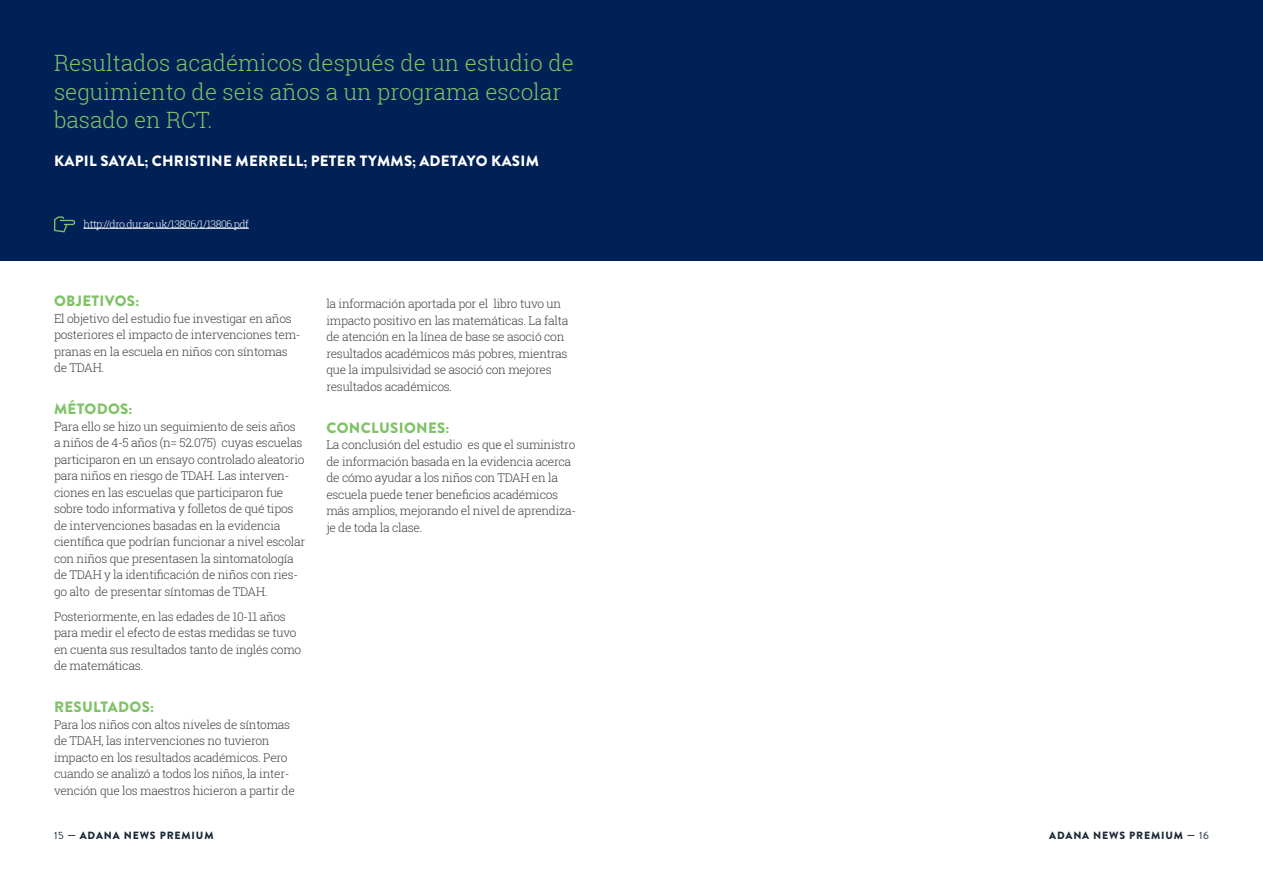
<style>
.page{position:relative;width:1263px;height:893px;background:#fff}
.page>*{position:absolute;margin:0;border:0;box-sizing:border-box;transform-origin:0 0}
.t1{font:300 22.5px/28.5px "Roboto Slab";color:#7fc267}
.t2{font:900 15px "Brandon Grotesque";letter-spacing:.02em;color:#fff}
.t3{font:900 15px "Brandon Grotesque";letter-spacing:.02em;color:#7fc267}
.t4{font:300 12px/16.5px "Roboto Slab";letter-spacing:-.025em;color:#414042}
.t5{font:900 10.5px "Brandon Grotesque";letter-spacing:.08em;color:#1b2735}
.t6{font:300 10.5px "Roboto Slab";letter-spacing:-.045em;color:#fff}
.s1{font-size:12.75px}
.s2{font-weight:400}
</style>
<div class="page">
<div style="left:0;top:0;width:1263px;height:260px;background:#002156"></div>
<hr style="left:84px;top:228px;width:165px;height:1px;background:#fff">
<svg style="left:54px;top:216px;width:22px;height:17px"></svg>
<h1 class="t1" style="left:54px;top:48px;width:521px">Resultados académicos después de un estudio de seguimiento de seis años a un programa escolar basado en RCT.</h1>
<p class="t2" style="left:54px;top:151px;width:206px">KAPIL SAYAL; CHRISTINE MERRE</p>
<p class="t2" style="left:288px;top:151px;width:251px">LL; PETER TYMMS; ADETAYO KASIM</p>
<p class="t6" style="left:84px;top:216px;width:167px">http://dro.dur.ac.uk/13806/1/13806.pdf</p>
<p class="t3" style="left:54px;top:290px;width:87px">OBJETIVOS:</p>
<p class="t4" style="left:54px;top:310px;width:248px">El objetivo del estudio fue investigar en años posteriores el impacto de intervenciones tem&shy;pranas en la escuela en niños con síntomas de TDAH.</p>
<p class="t3" style="left:54px;top:398px;width:80px">MÉTODOS:</p>
<p class="t4" style="left:54px;top:418px;width:253px"><span class="s1">P</span>ara ello se hizo un seguimiento de seis años a niños de 4-5 años (n= 52.075) cuyas escuelas participaron en un ensayo controlado aleatorio para niños en riesgo de TDAH. Las interven&shy;ciones en las escuelas que participaron fue sobre todo informativa y folletos de qué tipos de intervenciones basadas en la evidencia científica que podrían funcionar a nivel escolar con niños que presentasen la sintomatología de TDAH y la identificación de niños con ries&shy;go alto de presentar síntomas de TDAH.</p>
<p class="t4" style="left:54px;top:608px;width:249px">Posteriormente, en las edades de 10-11 años para medir el efecto de estas medidas se tuvo en cuenta sus resultados tanto de inglés como de matemáticas.</p>
<p class="t3" style="left:54px;top:696px;width:29px">RESULT</p>
<p class="t3" style="left:108px;top:696px;width:48px">ADOS:</p>
<p class="t4" style="left:54px;top:716px;width:242px">Para los niños con altos niveles de síntomas de TDAH, las intervenciones no tuvieron impacto en los resultados académicos. Pero cuando se analizó a todos los niños, la inter&shy;vención que los maestros hicieron a partir de</p>
<p class="t4" style="left:326px;top:295px;width:243px">la información aportada por el libro tuvo un impacto positivo en las matemáticas. La falta de atención en la línea de base se asoció con resultados académicos más pobres, mientras que la impulsividad se asoció con mejores resultados académicos.</p>
<p class="t3" style="left:326px;top:417px;width:33px">CONCLUSI</p>
<p class="t3" style="left:404px;top:417px;width:47px">ONES:</p>
<p class="t4" style="left:326px;top:436px;width:251px">La conclusión del estudio es que el suministro de información basada en la evidencia acerca de cómo ayudar a los niños con TDAH en la escuela puede tener beneficios académicos más amplios, mejorando el nivel de aprendiza&shy;je de toda la clase.</p>
<p class="t5" style="left:54px;top:828px;width:161px"><span class="s2">15</span> — ADANA N EWS PREMIUM</p>
<p class="t5" style="left:1049px;top:828px;width:161px">ADANA N EWS PREMIUM — <span class="s2">16</span></p>
</div>
